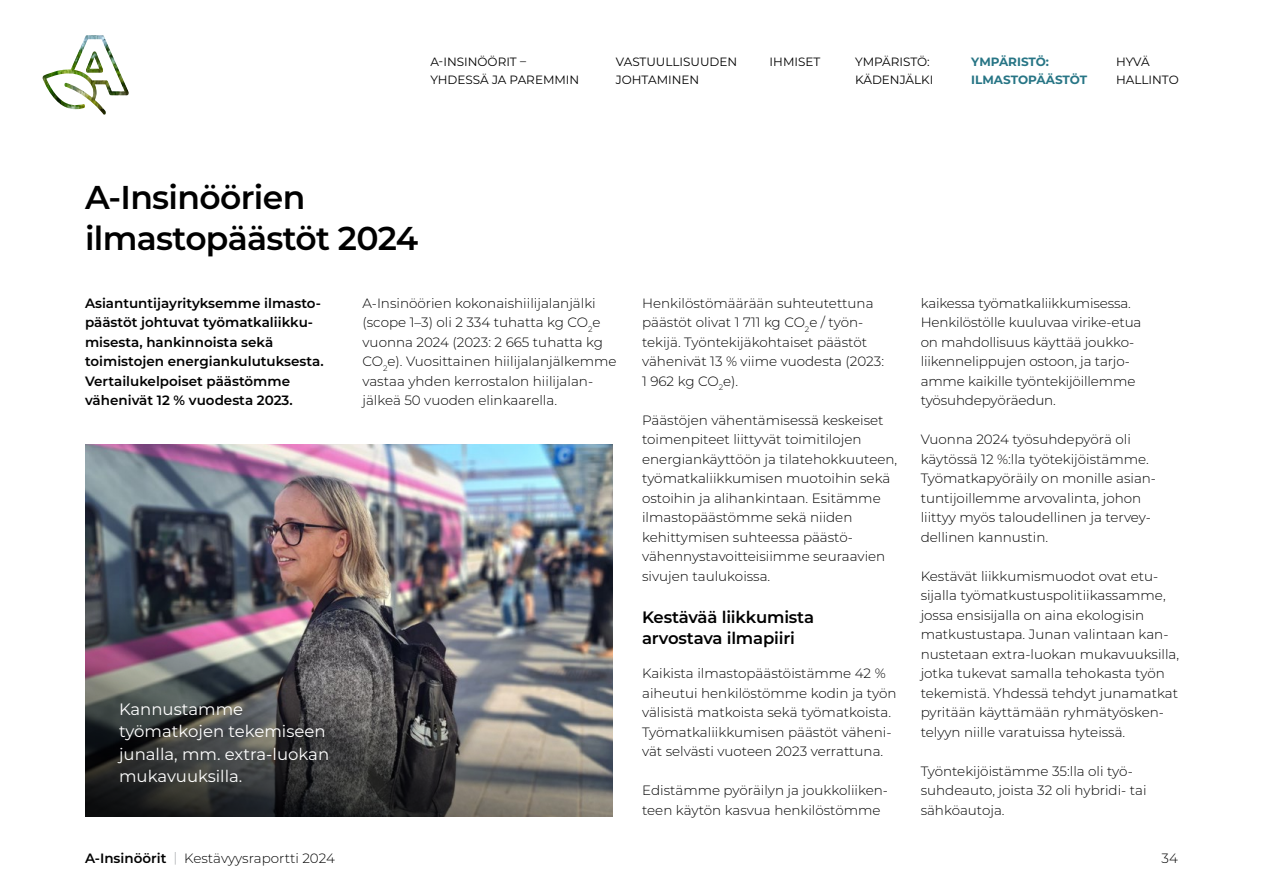
<style>
.page{position:relative;width:1263px;height:893px;background:#fff}
.page>*{position:absolute;margin:0;border:0;box-sizing:border-box;transform-origin:0 0}
.t1{font:600 33px/40.5px "Montserrat";letter-spacing:-.02em;color:#000}
.Lainaus{font:16.5px/22.5px "Montserrat";color:#fff}
.H3_Alaotsikko_1__taso__11_14_pt{font:600 16.5px/21px "Montserrat";letter-spacing:-.01em;color:#000}
.Leipis_9_13_pt{font:300 13.5px/19.5px "Montserrat";color:#000}
.Kappaleen_aloitus_9_13_pt{font:600 13.5px/19.5px "Montserrat";color:#000}
.t2{font:12px/18px "Montserrat";color:#000}
.t3{font:700 12px/18px "Montserrat";color:#277585}
.s1{font-weight:600}
.s2{color:#a7a9ac}
</style>
<div class="page">
<img style="left:85px;top:444px;width:528px;height:49px">
<img style="left:85px;top:493px;width:528px;height:323px">
<img style="left:42px;top:35px;width:87px;height:79px">
<p class="t2" style="left:430px;top:52px;width:150px">A-INSINÖÖRIT –<br>YHDESSÄ JA PAREMMIN</p>
<p class="t2" style="left:616px;top:52px;width:123px">VASTUULLISUUDEN<br>JOHTAMINEN</p>
<p class="t2" style="left:770px;top:52px;width:52px">IHMISET</p>
<p class="t2" style="left:855px;top:52px;width:80px">YMPÄRISTÖ:<br>KÄDENJÄLKI</p>
<p class="t3" style="left:971px;top:52px;width:117px">YMPÄRISTÖ:<br>ILMASTOPÄÄSTÖT</p>
<p class="t2" style="left:1116px;top:52px;width:64px">HYVÄ<br>HALLINTO</p>
<h1 class="t1" style="left:85px;top:176px;width:335px">A-Insinöörien ilmastopäästöt 2024</h1>
<p class="Kappaleen_aloitus_9_13_pt" style="left:85px;top:292px;width:240px">Asiantuntijayrityksemme ilmasto&shy;päästöt johtuvat työmatkaliikku&shy;misesta, hankinnoista sekä toimistojen energiankulutuksesta.<br>Vertailukelpoiset päästömme vähenivät 12 % vuodesta 2023.</p>
<p class="Leipis_9_13_pt" style="left:362px;top:293px;width:256px">A-Insinöörien kokonaishiilijalanjälki (scope 1–3) oli 2 334 tuhatta kg CO<sub>2</sub>e vuonna 2024 (2023: 2 665 tuhatta kg CO<sub>2</sub>e). Vuosittainen hiilijalanjälkemme vastaa yhden kerrostalon hiilijalan&shy;jälkeä 50 vuoden elinkaarella.</p>
<p class="Leipis_9_13_pt" style="left:642px;top:293px;width:243px">Henkilöstömäärään suhteutettuna päästöt olivat 1 711 kg CO<sub>2</sub>e / työn&shy;tekijä. Työntekijäkohtaiset päästöt vähenivät 13 % viime vuodesta (2023:<br>1 962 kg CO<sub>2</sub>e).</p>
<p class="Leipis_9_13_pt" style="left:642px;top:410px;width:257px">Päästöjen vähentämisessä keskeiset toimenpiteet liittyvät toimitilojen energiankäyttöön ja tilatehokkuuteen, työmatkaliikkumisen muotoihin sekä ostoihin ja alihankintaan. Esitämme ilmastopäästömme sekä niiden kehittymisen suhteessa päästö&shy;vähennystavoitteisiimme seuraavien sivujen taulukoissa.</p>
<p class="H3_Alaotsikko_1__taso__11_14_pt" style="left:642px;top:606px;width:173px">Kestävää liikkumista arvostava ilmapiiri</p>
<p class="Leipis_9_13_pt" style="left:642px;top:663px;width:256px">Kaikista ilmastopäästöistämme 42 % aiheutui henkilöstömme kodin ja työn välisistä matkoista sekä työmatkoista.<br>Työmatkaliikkumisen päästöt väheni&shy;vät selvästi vuoteen 2023 verrattuna.</p>
<p class="Leipis_9_13_pt" style="left:642px;top:780px;width:247px">Edistämme pyöräilyn ja joukkoliiken&shy;teen käytön kasvua henkilöstömme</p>
<p class="Lainaus" style="left:119px;top:697px;width:212px">Kannustamme työmatkojen tekemiseen junalla, mm. extra-luokan mukavuuksilla.</p>
<p class="Leipis_9_13_pt" style="left:921px;top:293px;width:222px">kaikessa työmatkaliikkumisessa.<br>Henkilöstölle kuuluvaa virike-etua on mahdollisuus käyttää joukko&shy;liikennelippujen ostoon, ja tarjo&shy;amme kaikille työntekijöillemme työsuhdepyöräedun.</p>
<p class="Leipis_9_13_pt" style="left:921px;top:429px;width:235px">Vuonna 2024 työsuhdepyörä oli käytössä 12 %:lla työtekijöistämme.<br>Työmatkapyöräily on monille asian&shy;tuntijoillemme arvovalinta, johon liittyy myös taloudellinen ja tervey&shy;dellinen kannustin.</p>
<p class="Leipis_9_13_pt" style="left:921px;top:566px;width:260px">Kestävät liikkumismuodot ovat etu&shy;sijalla työmatkustuspolitiikassamme, jossa ensisijalla on aina ekologisin matkustustapa. Junan valintaan kan&shy;nustetaan extra-luokan mukavuuksilla, jotka tukevat samalla tehokasta työn tekemistä. Yhdessä tehdyt junamatkat pyritään käyttämään ryhmätyösken&shy;telyyn niille varatuissa hyteissä.</p>
<p class="Leipis_9_13_pt" style="left:921px;top:761px;width:227px">Työntekijöistämme 35:lla oli työ&shy;suhdeauto, joista 32 oli hybridi- tai sähköautoja.</p>
<p class="Leipis_9_13_pt" style="left:85px;top:848px;width:251px"><span class="s1">A-Insinöörit</span> <span class="s2">|</span> Kestävyysraportti 2024</p>
<p class="Leipis_9_13_pt" style="left:1161px;top:848px;width:18px">34</p>
</div>
